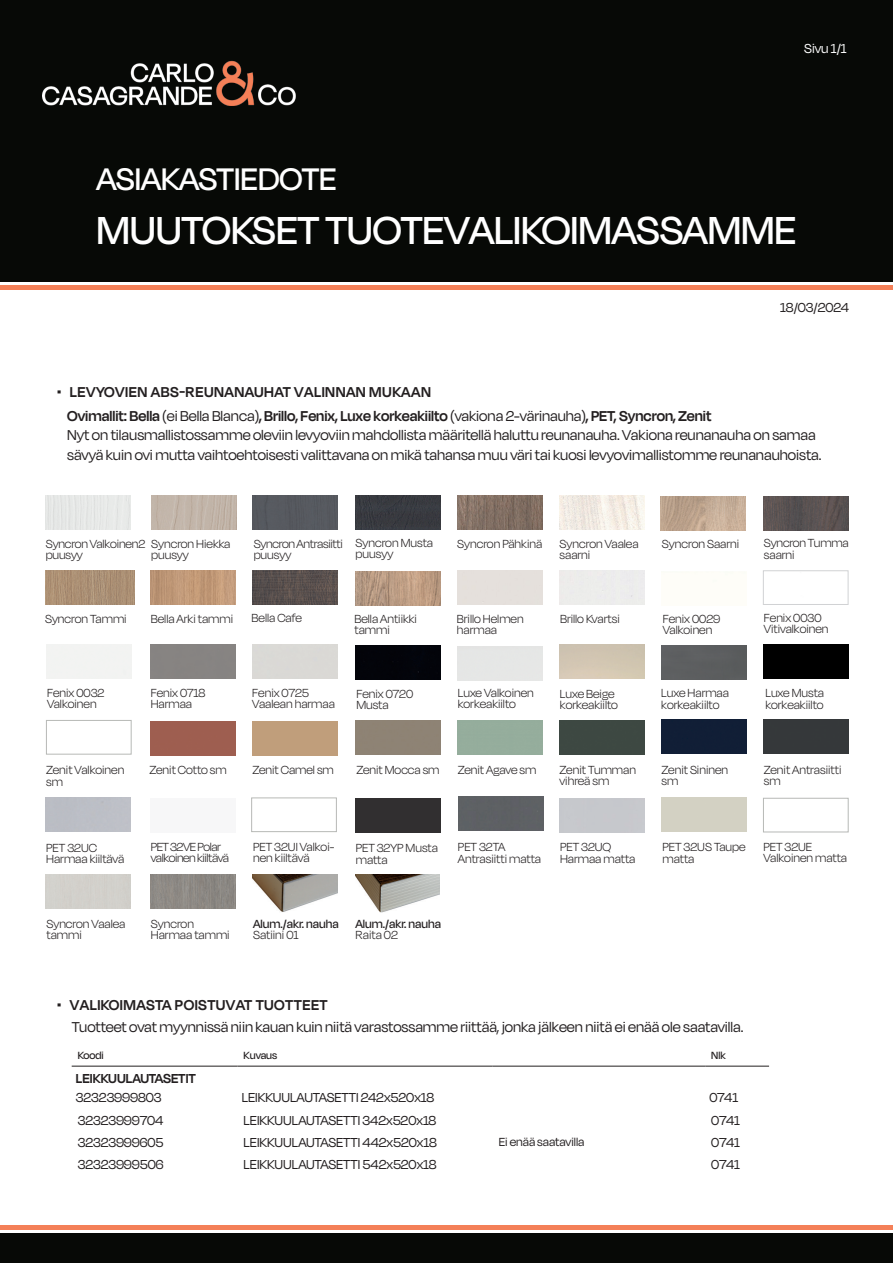
<style>
.page{position:relative;width:893px;height:1263px;background:#fff}
.page>*{position:absolute;margin:0;border:0;box-sizing:border-box;transform-origin:0 0}
.t1{font:500 45px "Degular Display";color:#fff}
.t2{font:500 36px "Degular Display";color:#fff}
.t3{font:16.5px/19.8px "Degular Display";color:#231f20}
.t4{font:600 16.5px "Degular Display";color:#231f20}
.t5{font:600 16.5px "Degular Display";letter-spacing:.03em;color:#231f20}
.t6{font:15px "Degular Display";color:#231f20}
.t7{font:600 15px "Degular Display";color:#231f20}
.t8{font:15px "Degular Display";color:#fff}
.t9{font:300 13.5px/11.2px "Degular Display";color:#231f20}
.t10{font:500 13.5px/11.2px "Degular Display";color:#231f20}
.t11{font:300 13.5px "Degular Display";letter-spacing:-.03em;color:#231f20}
.t12{font:300 13.5px/11.2px "Degular Display";letter-spacing:-.02em;color:#231f20}
.t13{font:13.5px "Degular Display";color:#231f20}
.t14{font:500 12px "Degular Display";color:#231f20}
.s1{font-weight:400}
.s2{font-weight:300}
</style>
<div class="page">
<div style="left:0;top:0;width:893px;height:282px;background:#070906"></div>
<img style="left:43px;top:61px;width:253px;height:44px">
<hr style="left:0;top:285px;width:893px;height:4px;background:#f48058">
<img style="left:252px;top:874px;width:85px;height:38px">
<img style="left:355px;top:874px;width:85px;height:39px">
<img style="left:151px;top:496px;width:85px;height:34px">
<div style="left:253px;top:496px;width:85px;height:34px;background:#56595f"></div>
<img style="left:661px;top:496px;width:85px;height:34px">
<img style="left:559px;top:496px;width:85px;height:34px">
<div style="left:46px;top:496px;width:85px;height:34px;background:#e7e9e8"></div>
<img style="left:457px;top:496px;width:85px;height:34px">
<img style="left:253px;top:570px;width:85px;height:34px">
<img style="left:150px;top:570px;width:85px;height:34px">
<div style="left:355px;top:496px;width:85px;height:34px;background:#393a40"></div>
<img style="left:763px;top:496px;width:85px;height:34px">
<img style="left:356px;top:571px;width:85px;height:34px">
<img style="left:45px;top:570px;width:90px;height:34px">
<div style="left:763px;top:571px;width:85px;height:34px;border:1px solid #d1d2d4"></div>
<div style="left:355px;top:645px;width:85px;height:34px;background:#03040a"></div>
<div style="left:661px;top:646px;width:85px;height:34px;background:#5d5e60"></div>
<div style="left:763px;top:645px;width:85px;height:34px;background:#000"></div>
<div style="left:46px;top:720px;width:85px;height:34px;border:1px solid #b7b9b6"></div>
<div style="left:559px;top:720px;width:85px;height:34px;background:#3d4842"></div>
<div style="left:151px;top:721px;width:85px;height:34px;background:#9e5e50"></div>
<div style="left:661px;top:720px;width:85px;height:34px;background:#111e36"></div>
<div style="left:763px;top:720px;width:85px;height:34px;background:#35383a"></div>
<div style="left:458px;top:797px;width:85px;height:34px;background:#5e6064"></div>
<div style="left:763px;top:798px;width:85px;height:34px;background:#fff;border:1px solid #b7b9b6"></div>
<div style="left:356px;top:798px;width:85px;height:34px;background:#312f30"></div>
<div style="left:151px;top:798px;width:85px;height:34px;background:#f7f7f8"></div>
<div style="left:251px;top:798px;width:86px;height:34px;background:#fff;border:1px solid #b7b9b6"></div>
<img style="left:151px;top:874px;width:85px;height:34px">
<hr style="left:72px;top:1066px;width:166px;height:1px;background:#231f20">
<hr style="left:238px;top:1066px;width:255px;height:1px;background:#231f20">
<hr style="left:493px;top:1066px;width:212px;height:1px;background:#231f20">
<hr style="left:705px;top:1066px;width:64px;height:1px;background:#231f20">
<div style="left:0;top:1233px;width:893px;height:30px;background:#070906"></div>
<div style="left:0;top:1225px;width:893px;height:5px;background:#f48058"></div>
<p class="t8" style="left:804px;top:40px;width:44px">Sivu 1/1</p>
<p class="t2" style="left:96px;top:158px;width:242px">ASIAKASTIEDOTE</p>
<p class="t1" style="left:96px;top:204px;width:702px">MUUTOKSET TUOTEVALIKOIMASSAMME</p>
<p class="t5" style="left:57px;top:382px;width:375px">• LEVYOVIEN ABS-REUNANAUHAT VALINNAN MUKAAN</p>
<p class="t6" style="left:780px;top:299px;width:70px">18/03/2024</p>
<p class="t4" style="left:67px;top:406px;width:646px">Ovimallit: Bella <span class="s1">(ei Bella Blanca)</span>, Brillo, Fenix, Luxe korkeakiilto <span class="s1">(vakiona 2-värinauha)</span>, PET, Syncron, Zenit</p>
<p class="t3" style="left:67px;top:425px;width:756px">Nyt on tilausmallistossamme oleviin levyoviin mahdollista määritellä haluttu reunanauha. Vakiona reunanauha on samaa sävyä kuin ovi mutta vaihtoehtoisesti valittavana on mikä tahansa muu väri tai kuosi levyovimallistomme reunanauhoista.</p>
<p class="t9" style="left:356px;top:537px;width:79px">Syncron Musta puusyy</p>
<p class="t9" style="left:764px;top:537px;width:86px">Syncron Tumma saarni</p>
<p class="t9" style="left:151px;top:538px;width:81px;text-indent:-105px">Syncron Valkoinen2 Syncron Hiekka puusyy</p>
<p class="t9" style="left:560px;top:538px;width:80px">Syncron Vaalea</p>
<p class="t9" style="left:662px;top:537px;width:79px">Syncron Saarni</p>
<p class="t12" style="left:254px;top:538px;width:91px">Syncron Antrasiitti puusyy</p>
<p class="t9" style="left:457px;top:538px;width:86px">Syncron Pähkinä</p>
<p class="t9" style="left:560px;top:549px;width:32px">saarni</p>
<p class="t9" style="left:46px;top:549px;width:38px">puusyy</p>
<p class="t9" style="left:151px;top:613px;width:84px">Bella Arki tammi</p>
<p class="t9" style="left:252px;top:612px;width:52px">Bella Cafe</p>
<p class="t9" style="left:45px;top:613px;width:83px">Syncron Tammi</p>
<p class="t9" style="left:457px;top:612px;width:68px">Brillo Helmen harmaa</p>
<p class="t9" style="left:560px;top:613px;width:61px">Brillo Kvartsi</p>
<p class="t9" style="left:354px;top:612px;width:64px">Bella Antiikki tammi</p>
<p class="t9" style="left:663px;top:613px;width:59px">Fenix 0029<br>Valkoinen</p>
<p class="t9" style="left:764px;top:612px;width:66px">Fenix 0030<br>Vitivalkoinen</p>
<p class="t9" style="left:47px;top:687px;width:59px">Fenix 0032<br>Valkoinen</p>
<p class="t9" style="left:252px;top:687px;width:84px">Fenix 0725<br>Vaalean harmaa</p>
<p class="t9" style="left:458px;top:687px;width:78px">Luxe Valkoinen korkeakiilto</p>
<p class="t9" style="left:560px;top:687px;width:56px">Luxe Beige</p>
<p class="t9" style="left:151px;top:687px;width:56px">Fenix 0718<br>Harmaa</p>
<p class="t9" style="left:356px;top:688px;width:58px">Fenix 0720<br>Musta</p>
<p class="t9" style="left:560px;top:699px;width:60px">korkeakiilto</p>
<p class="t9" style="left:661px;top:687px;width:69px">Luxe Harmaa</p>
<p class="t9" style="left:661px;top:698px;width:60px">korkeakiilto</p>
<p class="t9" style="left:765px;top:687px;width:60px">Luxe Musta</p>
<p class="t9" style="left:765px;top:698px;width:60px">korkeakiilto</p>
<p class="t9" style="left:46px;top:764px;width:80px">Zenit Valkoinen</p>
<p class="t9" style="left:149px;top:763px;width:79px">Zenit Cotto sm</p>
<p class="t9" style="left:46px;top:775px;width:18px">sm</p>
<p class="t9" style="left:252px;top:764px;width:83px">Zenit Camel sm</p>
<p class="t9" style="left:356px;top:764px;width:85px">Zenit Mocca sm</p>
<p class="t9" style="left:560px;top:764px;width:78px">Zenit Tumman vihreä sm</p>
<p class="t9" style="left:458px;top:764px;width:80px">Zenit Agave sm</p>
<p class="t9" style="left:764px;top:764px;width:79px">Zenit Antrasiitti sm</p>
<p class="t9" style="left:661px;top:764px;width:68px">Zenit Sininen sm</p>
<p class="t9" style="left:46px;top:842px;width:52px">PET 32UC</p>
<p class="t9" style="left:46px;top:853px;width:80px">Harmaa kiiltävä</p>
<p class="t11" style="left:151px;top:839px;width:72px">PET 32VE Polar</p>
<p class="t11" style="left:151px;top:850px;width:80px">valkoinen kiiltävä</p>
<p class="t9" style="left:253px;top:841px;width:83px">PET 32UI Valkoi&shy;nen kiiltävä</p>
<p class="t9" style="left:458px;top:841px;width:49px">PET 32TA</p>
<p class="t9" style="left:458px;top:853px;width:85px">Antrasiitti matta</p>
<p class="t9" style="left:763px;top:841px;width:85px">PET 32UE<br>Valkoinen matta</p>
<p class="t9" style="left:356px;top:842px;width:84px">PET 32YP Musta matta</p>
<p class="t9" style="left:662px;top:841px;width:85px">PET 32US Taupe matta</p>
<p class="t9" style="left:560px;top:841px;width:53px">PET 32UQ</p>
<p class="t9" style="left:560px;top:853px;width:77px">Harmaa matta</p>
<p class="t9" style="left:46px;top:917px;width:80px">Syncron Vaalea tammi</p>
<p class="t9" style="left:151px;top:917px;width:45px">Syncron</p>
<p class="t9" style="left:151px;top:929px;width:80px">Harmaa tammi</p>
<p class="t10" style="left:253px;top:918px;width:87px">Alum./akr. nauha</p>
<p class="t9" style="left:253px;top:929px;width:47px">Satiini 01</p>
<p class="t10" style="left:355px;top:918px;width:87px">Alum./akr. nauha<br><span class="s2">Raita 02</span></p>
<p class="t5" style="left:57px;top:995px;width:272px">• VALIKOIMASTA POISTUVAT TUOTTEET</p>
<p class="t3" style="left:72px;top:1017px;width:673px">Tuotteet ovat myynnissä niin kauan kuin niitä varastossamme riittää, jonka jälkeen niitä ei enää ole saatavilla.</p>
<p class="t14" style="left:78px;top:1048px;width:28px">Koodi</p>
<p class="t14" style="left:244px;top:1048px;width:35px">Kuvaus</p>
<p class="t14" style="left:711px;top:1048px;width:16px">Nlk</p>
<p class="t7" style="left:76px;top:1070px;width:121px">LEIKKUULAUTASETIT</p>
<p class="t6" style="left:76px;top:1089px;width:87px">32323999803</p>
<p class="t6" style="left:242px;top:1089px;width:194px">LEIKKUULAUTASETTI 242x520x18</p>
<p class="t6" style="left:709px;top:1089px;width:30px">0741</p>
<p class="t6" style="left:78px;top:1112px;width:87px">32323999704</p>
<p class="t6" style="left:244px;top:1112px;width:194px">LEIKKUULAUTASETTI 342x520x18</p>
<p class="t6" style="left:711px;top:1112px;width:30px">0741</p>
<p class="t6" style="left:78px;top:1134px;width:87px">32323999605</p>
<p class="t6" style="left:244px;top:1134px;width:195px">LEIKKUULAUTASETTI 442x520x18</p>
<p class="t13" style="left:499px;top:1134px;width:87px">Ei enää saatavilla</p>
<p class="t6" style="left:711px;top:1134px;width:30px">0741</p>
<p class="t6" style="left:78px;top:1156px;width:87px">32323999506</p>
<p class="t6" style="left:244px;top:1156px;width:195px">LEIKKUULAUTASETTI 542x520x18</p>
<p class="t6" style="left:711px;top:1156px;width:30px">0741</p>
</div>
